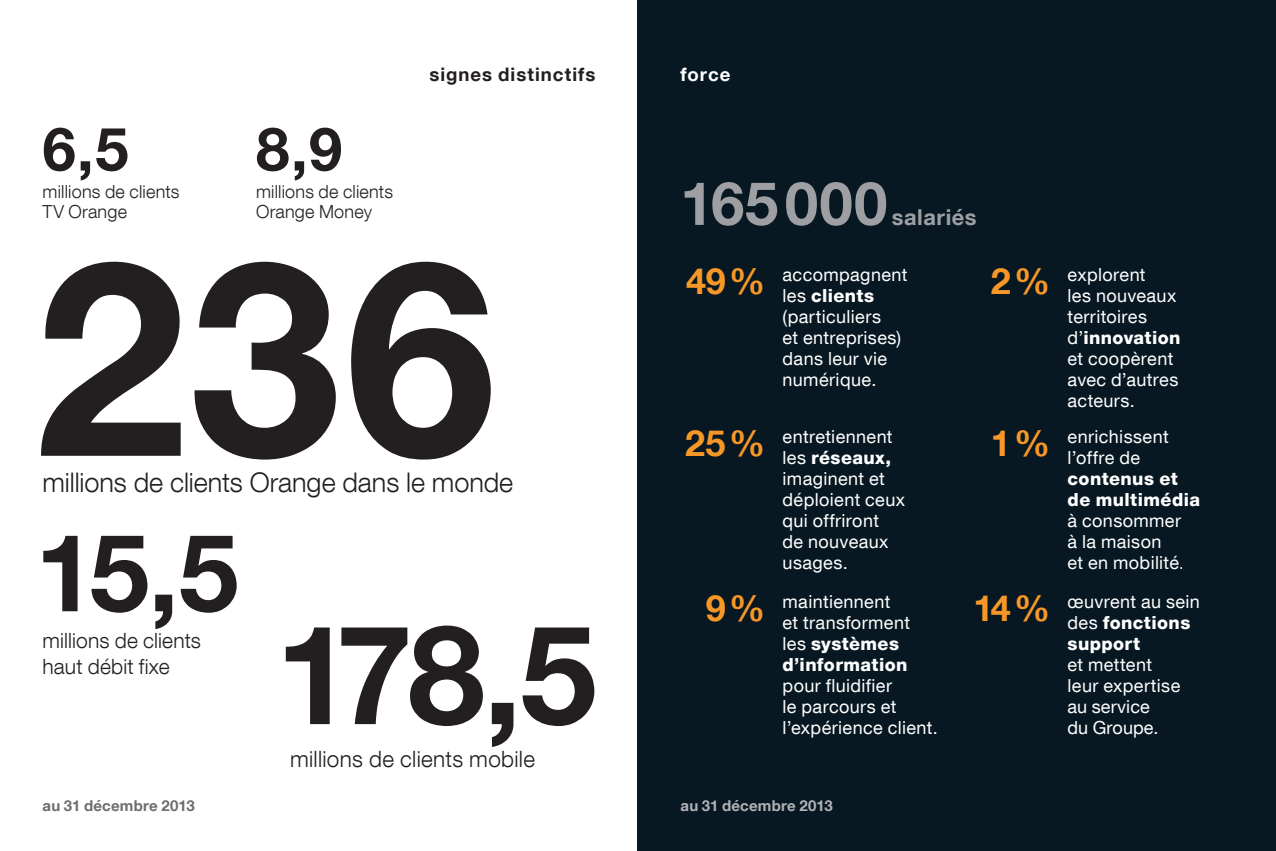
<style>
.page{position:relative;width:1276px;height:851px;background:#fff}
.page>*{position:absolute;margin:0;border:0;box-sizing:border-box;transform-origin:0 0}
.t1{font:700 271.5px "Helvetica Neue LT Com";color:#231f20}
.t2{font:700 138px "Helvetica Neue LT Com";color:#231f20}
.t3{font:700 107.7px "Helvetica Neue LT Com";color:#231f20}
.t4{font:700 60px "Helvetica Neue LT Com";letter-spacing:.02em;color:#9d9fa2}
.t5{font:700 60px "Helvetica Neue LT Com";color:#231f20}
.t6{font:700 36px "Helvetica Neue LT Com";color:#f79727}
.t7{font:300 27px "Helvetica Neue LT Com";color:#231f20}
.t8{font:300 22.5px "Helvetica Neue LT Com";letter-spacing:.015em;color:#231f20}
.t9{font:700 21.9px "Helvetica Neue LT Com";letter-spacing:.025em;color:#9d9fa2}
.t10{font:300 21px/25.2px "Helvetica Neue LT Com";letter-spacing:.005em;color:#231f20}
.t11{font:700 18.6px "Helvetica Neue LT Com";letter-spacing:.055em;color:#231f20}
.t12{font:700 18.6px "Helvetica Neue LT Com";letter-spacing:.05em;color:#fff}
.t13{font:18px/21px "Helvetica Neue LT Com";letter-spacing:.02em;color:#fff}
.t14{font:300 18px/19.5px "Helvetica Neue LT Com";letter-spacing:.01em;color:#231f20}
.t15{font:700 15px "Helvetica Neue LT Com";letter-spacing:.015em;color:#6c6d70}
.t16{font:700 15px "Helvetica Neue LT Com";letter-spacing:.015em;color:#b2b3b7}
.s1{font-weight:800}
.s2{font-weight:300}
</style>
<div class="page">
<div style="left:638px;top:0;width:638px;height:850px;background:#071822"></div>
<p class="t11" style="left:429px;top:63px;width:167px">signes distinctifs</p>
<p class="t5" style="left:256px;top:111px;width:88px">8,9</p>
<p class="t14" style="left:256px;top:182px;width:138px">millions de clients<br>Orange Money</p>
<p class="t1" style="left:35px;top:187px;width:462px">236</p>
<p class="t7" style="left:43px;top:466px;width:472px">millions de clients Orange dans le monde</p>
<p class="t5" style="left:43px;top:111px;width:88px">6,5</p>
<p class="t14" style="left:43px;top:182px;width:138px">millions de clients<br>TV Orange</p>
<p class="t3" style="left:35px;top:504px;width:205px">15,5</p>
<p class="t10" style="left:43px;top:628px;width:160px">millions de clients haut débit fixe</p>
<p class="t2" style="left:276px;top:587px;width:323px">178,5</p>
<p class="t8" style="left:290px;top:745px;width:246px">millions de clients mobile</p>
<p class="t12" style="left:680px;top:63px;width:51px">force</p>
<p class="t4" style="left:680px;top:165px;width:209px">165000</p>
<p class="t9" style="left:892px;top:203px;width:86px">salariés</p>
<p class="t6" style="left:686px;top:258px;width:81px">49%</p>
<p class="t13" style="left:782px;top:263px;width:126px">accompagnent les <span class="s1">clients </span>(particuliers<br>et entreprises) dans leur vie numérique.</p>
<p class="t6" style="left:991px;top:258px;width:61px">2%</p>
<p class="t6" style="left:685px;top:420px;width:81px">25%</p>
<p class="t6" style="left:991px;top:420px;width:61px">1%</p>
<p class="t13" style="left:782px;top:425px;width:124px">entretiennent les <span class="s1">réseaux, </span>imaginent et déploient ceux qui offriront<br>de nouveaux usages.</p>
<p class="t13" style="left:782px;top:590px;width:157px">maintiennent<br>et transforment les <span class="s1">systèmes d’information </span>pour fluidifier<br>le parcours et l’expérience client.</p>
<p class="t6" style="left:706px;top:585px;width:61px">9%</p>
<p class="t6" style="left:973px;top:585px;width:78px">14%</p>
<p class="t15" style="left:43px;top:795px;width:154px">au 31 décembre 2013</p>
<p class="t16" style="left:680px;top:795px;width:154px">au 31 décembre 2013</p>
<p class="t13" style="left:1067px;top:263px;width:114px">explorent<br>les nouveaux territoires d’<span class="s1">innovation </span>et coopèrent avec d’autres acteurs.</p>
<p class="t13" style="left:1067px;top:425px;width:134px">enrichissent l’offre de <span class="s1">contenus et de multimédia </span>à consommer<br>à la maison<br>et en mobilité<span class="s2">.</span></p>
<p class="t13" style="left:1067px;top:590px;width:134px">œuvrent au sein des <span class="s1">fonctions support<br></span>et mettent<br>leur expertise au service<br>du Groupe.</p>
</div>
